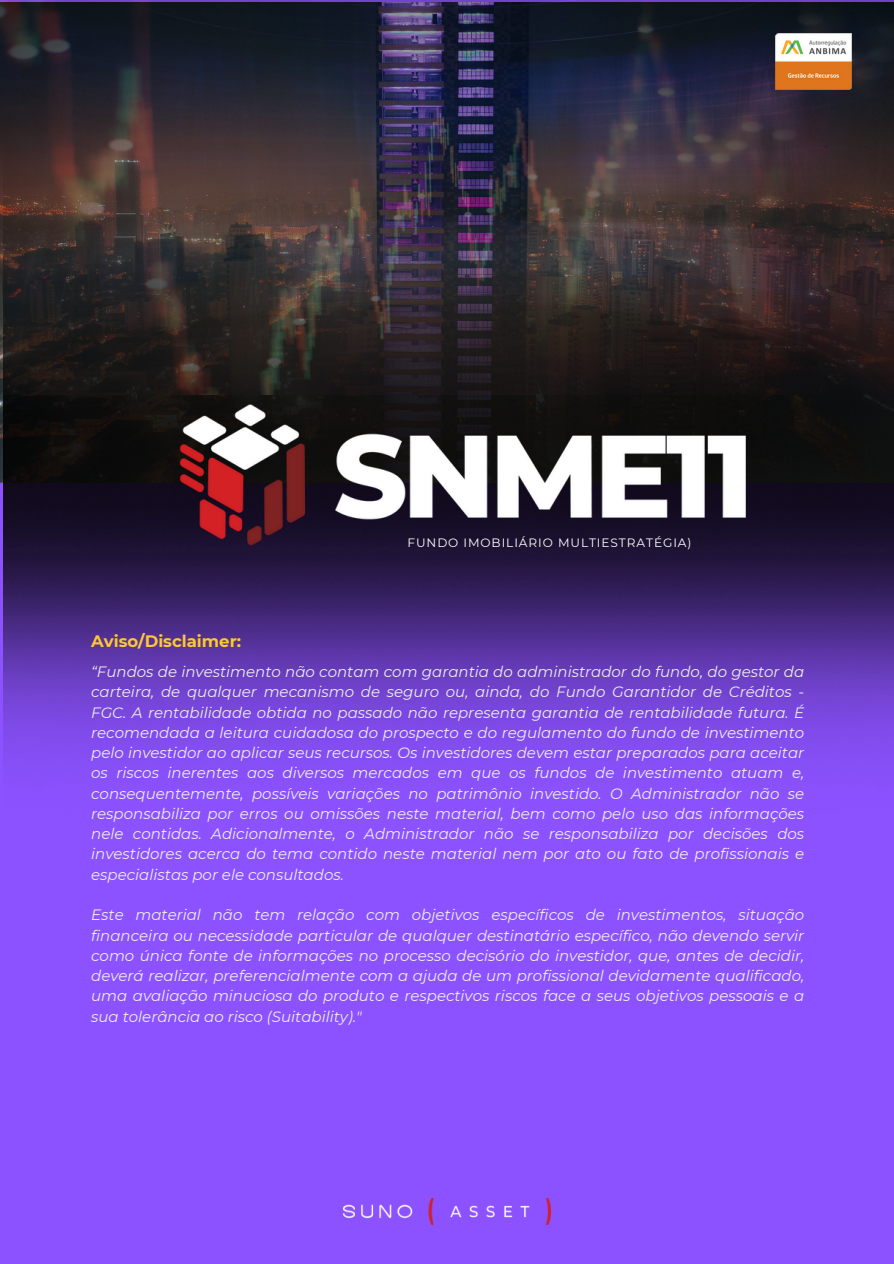
<style>
.page{position:relative;width:894px;height:1264px;background:#fff}
.page>*{position:absolute;margin:0;border:0;box-sizing:border-box;transform-origin:0 0}
.t1{font:700 16.5px "Montserrat";color:#ffc635}
.t2{font:italic 15px/20.2px "Montserrat";color:#efefef;text-align:justify}
.t3{font:12.15px "Montserrat";letter-spacing:.075em;color:#fff}
</style>
<div class="page">
<div style="left:0;top:0;width:893px;height:1263px;background:#8c52ff"></div>
<img style="left:4px;top:394px;width:889px;height:371px">
<img style="left:0;top:0;width:893px;height:394px">
<img style="left:775px;top:33px;width:75px;height:56px">
<img style="left:343px;top:1198px;width:207px;height:26px">
<img style="left:176px;top:405px;width:569px;height:146px">
<p class="t3" style="left:407px;top:535px;width:285px">FUNDO IMOBILIÁRIO MULTIESTRATÉGIA)</p>
<p class="t1" style="left:91px;top:631px;width:151px">Aviso/Disclaimer:</p>
<p class="t2" style="left:91px;top:661px;width:714px">“Fundos de investimento não contam com garantia do administrador do fundo, do gestor da carteira, de qualquer mecanismo de seguro ou, ainda, do Fundo Garantidor de Créditos - FGC. A rentabilidade obtida no passado não representa garantia de rentabilidade futura. É recomendada a leitura cuidadosa do prospecto e do regulamento do fundo de investimento pelo investidor ao aplicar seus recursos. Os investidores devem estar preparados para aceitar os riscos inerentes aos diversos mercados em que os fundos de investimento atuam e, consequentemente, possíveis variações no patrimônio investido. O Administrador não se responsabiliza por erros ou omissões neste material, bem como pelo uso das informações nele contidas. Adicionalmente, o Administrador não se responsabiliza por decisões dos investidores acerca do tema contido neste material nem por ato ou fato de profissionais e especialistas por ele consultados.</p>
<p class="t2" style="left:91px;top:904px;width:714px">Este material não tem relação com objetivos específicos de investimentos, situação financeira ou necessidade particular de qualquer destinatário específico, não devendo servir como única fonte de informações no processo decisório do investidor, que, antes de decidir, deverá realizar, preferencialmente com a ajuda de um profissional devidamente qualificado, uma avaliação minuciosa do produto e respectivos riscos face a seus objetivos pessoais e a sua tolerância ao risco (Suitability)."</p>
</div>
